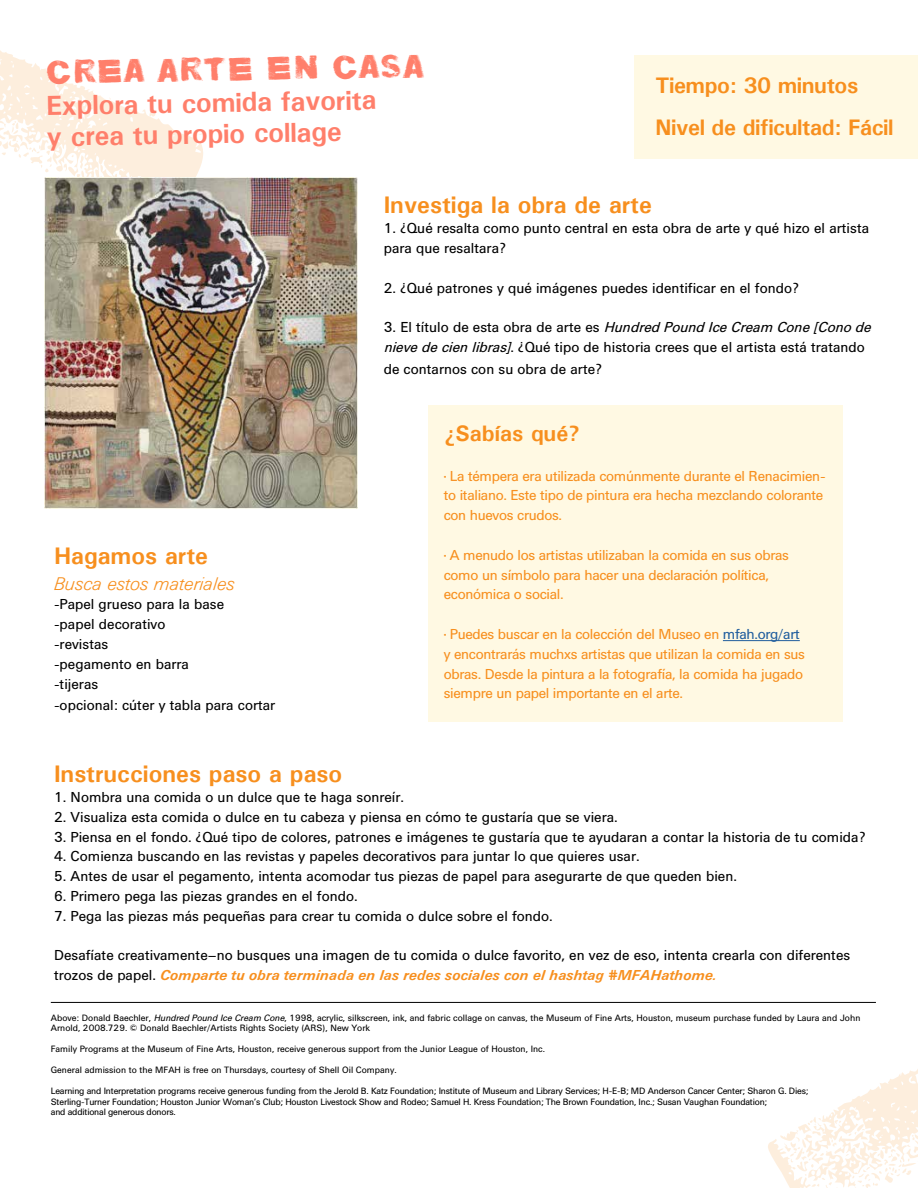
<style>
.page{position:relative;width:918px;height:1188px;background:#fff}
.page>*{position:absolute;margin:0;border:0;box-sizing:border-box;transform-origin:0 0}
.t1{font:700 32.25px "Kitchen Sink";color:#ff7f6b}
.t2{font:700 27.75px/31.2px "Univers";color:#ff7f6b}
.t3{font:700 24px "Univers";color:#f78f1e}
.t4{font:700 22.5px/42px "Univers";letter-spacing:-.02em;color:#f78f1e}
.t5{font:700 22.5px "Univers";color:#f78f1e}
.t6{font:italic 300 21px "Univers Houston";color:#f78f1e}
.t7{font:16.5px/19.8px "Univers Houston";color:#000}
.t8{font:16.5px/19.8px "Univers Houston";letter-spacing:-.02em;color:#f78f1e}
.t9{font:10.5px/21px "Univers Houston";color:#000}
.t10{font:10.5px/10.5px "Univers Houston";letter-spacing:-.02em;color:#000}
.s1{font-style:italic}
.s2{color:#215e9e}
.s3{font-weight:700;font-style:italic;color:#f78f1e}
</style>
<div class="page">
<div style="left:428px;top:405px;width:415px;height:317px;background:#fff9e3"></div>
<svg style="left:0;top:50px;width:204px;height:167px"></svg>
<svg style="left:768px;top:1001px;width:150px;height:187px"></svg>
<hr style="left:51px;top:1002px;width:825px;height:1px;background:#000">
<div style="left:634px;top:55px;width:284px;height:104px;background:#fff9e3"></div>
<img style="left:45px;top:177px;width:313px;height:332px">
<hr style="left:723px;top:640px;width:77px;height:1px;background:#215e9e">
<h1 class="t1" style="left:45px;top:55px;width:380px;rotate:-1deg">CREA ARTE EN CASA</h1>
<h2 class="t2" style="left:46px;top:89px;width:332px;rotate:-1deg">Explora tu comida favorita y crea tu propio collage</h2>
<h3 class="t4" style="left:655px;top:63px;width:240px">Tiempo: 30 minutos<br>Nivel de dificultad: Fácil</h3>
<h3 class="t3" style="left:54px;top:541px;width:156px">Hagamos arte</h3>
<p class="t6" style="left:54px;top:573px;width:182px">Busca estos materiales</p>
<p class="t7" style="left:54px;top:595px;width:172px">-Papel grueso para la base -papel decorativo<br>-revistas<br>-pegamento en barra -tijeras</p>
<p class="t7" style="left:54px;top:696px;width:223px">-opcional: cúter y tabla para cortar</p>
<h3 class="t3" style="left:384px;top:190px;width:270px">Investiga la obra de arte</h3>
<p class="t7" style="left:384px;top:219px;width:487px">1. ¿Qué resalta como punto central en esta obra de arte y qué hizo el artista para que resaltara?</p>
<p class="t7" style="left:384px;top:278px;width:416px">2. ¿Qué patrones y qué imágenes puedes identificar en el fondo?</p>
<p class="t7" style="left:384px;top:318px;width:493px">3 . E l t ít u l o d e e s t a o b r a d e a rt e e s <span class="s1">HundredPoundIceCream Cone[Conode nievedecienlibras]</span>. ¿Qué tipo de historia crees que el artista está tratando</p>
<p class="t7" style="left:384px;top:359px;width:220px">de contarnos con su obra de arte?</p>
<h3 class="t5" style="left:444px;top:419px;width:138px">¿Sabías qué?</h3>
<p class="t8" style="left:444px;top:466px;width:383px">· La témpera era utilizada comúnmente durante el Renacimien&shy;to italiano. Este tipo de pintura era hecha mezclando colorante con huevos crudos.</p>
<p class="t8" style="left:444px;top:545px;width:347px">· A menudo los artistas utilizaban la comida en sus obras como un símbolo para hacer una declaración política, económica o social.</p>
<p class="t8" style="left:444px;top:624px;width:363px">· Puedes buscar en la colección del Museo en <span class="s2">mfah.org/art </span>y encontrarás muchxs artistas que utilizan la comida en sus obras. Desde la pintura a la fotografía, la comida ha jugado siempre un papel importante en el arte.</p>
<h3 class="t3" style="left:54px;top:759px;width:290px">Instrucciones paso a paso</h3>
<p class="t7" style="left:54px;top:787px;width:352px">1. Nombra una comida o un dulce que te haga sonreír.</p>
<p class="t7" style="left:54px;top:807px;width:565px">2. Visualiza esta comida o dulce en tu cabeza y piensa en cómo te gustaría que se viera.</p>
<p class="t7" style="left:54px;top:827px;width:813px">3. Piensa en el fondo. ¿Qué tipo de colores, patrones e imágenes te gustaría que te ayudaran a contar la historia de tu comida?</p>
<p class="t7" style="left:54px;top:847px;width:587px">4. Comienza buscando en las revistas y papeles decorativos para juntar lo que quieres usar.</p>
<p class="t7" style="left:54px;top:867px;width:684px">5. Antes de usar el pegamento, intenta acomodar tus piezas de papel para asegurarte de que queden bien.</p>
<p class="t7" style="left:54px;top:886px;width:305px">6. Primero pega las piezas grandes en el fondo.</p>
<p class="t7" style="left:54px;top:906px;width:500px">7. Pega las piezas más pequeñas para crear tu comida o dulce sobre el fondo.</p>
<p class="t7" style="left:54px;top:946px;width:798px">Desafíate creativamente–no busques una imagen de tu comida o dulce favorito, en vez de eso, intenta crearla con diferentes trozos de papel. <span class="s3">Comparte tu obra terminada en las redes sociales con el hashtag #MFAHathome.</span></p>
<p class="t9" style="left:51px;top:1012px;width:811px;line-height:10.5px">Above: Donald Baechler, <span class="s1">Hundred Pound Ice Cream Cone</span>, 1998, acrylic, silkscreen, ink, and fabric collage on canvas, the Museum of Fine Arts, Houston, museum purchase funded by Laura and John<br>Arnold, 2008.729. © Donald Baechler/Artists Rights Society (ARS), New York</p>
<p class="t9" style="left:51px;top:1039px;width:759px">Family Programs at the Museum of Fine Arts, Houston, receive generous support from the Junior League of Houston, Inc.<br>General admission to the MFAH is free on Thursdays, courtesy of Shell Oil Company.<br>Learning and Interpretation programs receive generous funding from the Jerold B. Katz Foundation; Institute of Museum and Library Services; H-E-B; MD Anderson Cancer Center; Sharon G. Dies;</p>
<p class="t10" style="left:51px;top:1096px;width:718px">Sterling-Turner Foundation; Houston Junior Woman’s Club; Houston Livestock Show and Rodeo; Samuel H. Kress Foundation; The Brown Foundation, Inc.; Susan Vaughan Foundation; and additional generous donors.</p>
</div>
